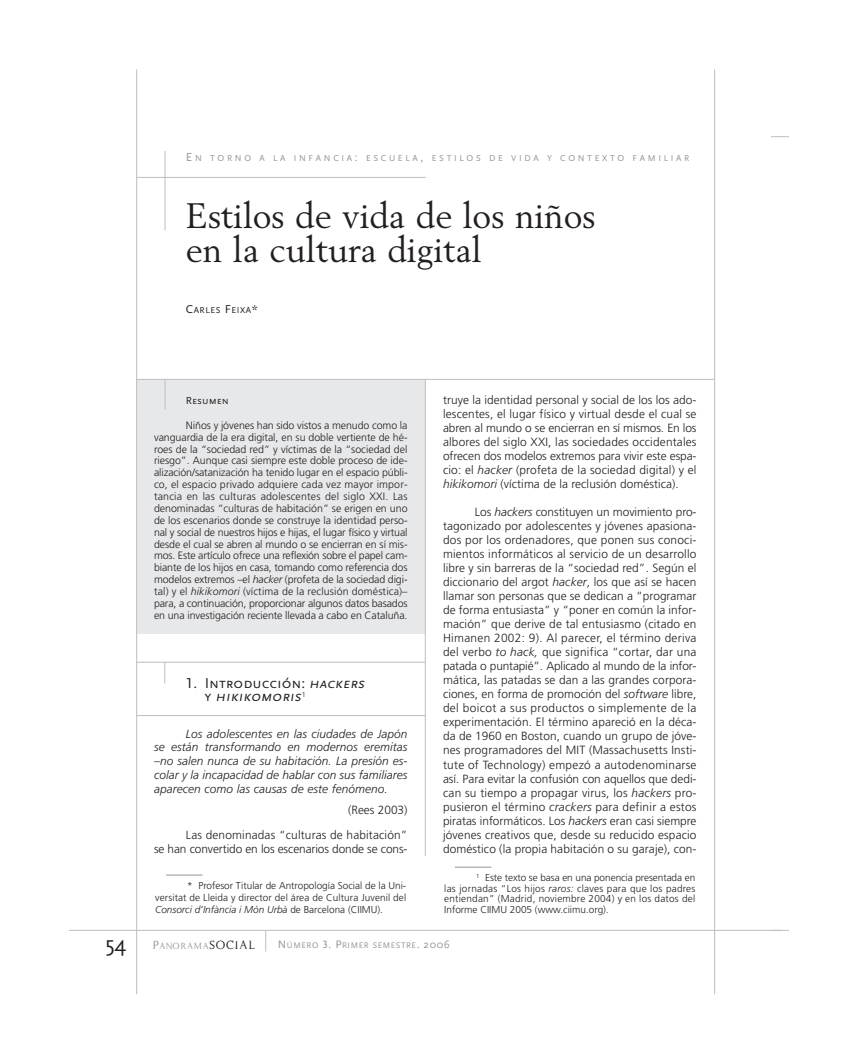
<style>
.page{position:relative;width:851px;height:1063px;background:#fff}
.page>*{position:absolute;margin:0;border:0;box-sizing:border-box;transform-origin:0 0}
.t1{font:35px/33.8px "Berling";color:#231f20}
.t2{font:italic 15px/13.8px "Scala Sans Caps";color:#231f20}
.t3{font:300 11.88px/14px "Frutiger";letter-spacing:.01em;color:#231f20;text-align:justify}
.t4{font:italic 300 11.88px/13.8px "Frutiger";letter-spacing:.005em;color:#231f20;text-align:justify}
.t5{font:300 11.88px "Frutiger";letter-spacing:-.01em;color:#231f20}
.t6{font:300 10.62px/11.9px "Frutiger";letter-spacing:-.01em;color:#231f20;text-align:justify}
.t7{font:10.62px "Scala Sans Caps";color:#231f20}
.t8{font:10.25px "Kopy Katt Kut";letter-spacing:.07em;color:#939598}
.t9{font:300 10px/10.6px "Frutiger";letter-spacing:.01em;color:#231f20;text-align:justify}
.t10{font:8.88px "Scala Sans Caps";letter-spacing:.3em;color:#939598}
.t11{font:8.88px "Scala Sans Caps";letter-spacing:.065em;color:#231f20}
.t12{font:8.5px "Scala Sans Caps";letter-spacing:.065em;color:#939598}
.s1{font-size:11.88px}
.s2{font-style:italic}
.s3{font-style:normal}
.s4{font-family:"Scala Sans";font-size:22.5px;color:#231f20}
.s5{font-size:13.75px}
.s6{font-size:13.75px;color:#231f20}
.s7{font-size:11.25px}
.s8{font-family:"Scala Sans";font-size:11.25px}
</style>
<div class="page">
<div style="left:137px;top:379px;width:288px;height:255px;background:#e7e8e9"></div>
<svg style="left:771px;top:136px;width:17px;height:1px"></svg>
<svg style="left:265px;top:931px;width:1px;height:21px"></svg>
<hr style="left:69px;top:930px;width:712px;height:1px;background:#bdbec1">
<hr style="left:136px;top:69px;width:1px;height:925px;background:#bdbec1">
<hr style="left:714px;top:69px;width:1px;height:925px;background:#bdbec1">
<hr style="left:137px;top:177px;width:288px;height:1px;background:#bdbec1">
<hr style="left:165px;top:151px;width:1px;height:79px;background:#bdbec1">
<hr style="left:165px;top:379px;width:1px;height:30px;background:#bdbec1">
<hr style="left:137px;top:379px;width:577px;height:1px;background:#bdbec1">
<hr style="left:425px;top:379px;width:1px;height:477px;background:#bdbec1">
<hr style="left:166px;top:875px;width:36px;height:1px;background:#939598">
<hr style="left:455px;top:867px;width:36px;height:1px;background:#939598">
<hr style="left:136px;top:662px;width:289px;height:1px;background:#bdbec1">
<hr style="left:136px;top:715px;width:289px;height:1px;background:#bdbec1">
<svg style="left:164px;top:663px;width:1px;height:21px"></svg>
<p class="t10" style="left:186px;top:152px;width:505px"><span class="s1">E</span>N TORNO A LA INFANCIA<span class="s1">:</span> ESCUELA<span class="s1">,</span> ESTILOS DE VIDA Y CONTEXTO FAMILIAR</p>
<h1 class="t1" style="left:186px;top:201px;width:411px">Estilos de vida de los niños en la cultura digital</h1>
<p class="t11" style="left:186px;top:305px;width:73px"><span class="s1">C</span>ARLES <span class="s1">F</span>EIXA<span class="s1">*</span></p>
<p class="t7" style="left:186px;top:394px;width:45px">Resumen</p>
<p class="t6" style="left:154px;top:420px;width:255px;text-indent:32px">Niños y jóvenes han sido vistos a menudo como la vanguardia de la era digital, en su doble vertiente de hé&shy;roes de la “sociedad red” y víctimas de la “sociedad del riesgo”. Aunque casi siempre este doble proceso de ide&shy;alización/satanización ha tenido lugar en el espacio públi&shy;co, el espacio privado adquiere cada vez mayor impor&shy;tancia en las culturas adolescentes del siglo XXI. Las denominadas “culturas de habitación” se erigen en uno de los escenarios donde se construye la identidad perso&shy;nal y social de nuestros hijos e hijas, el lugar físico y virtual desde el cual se abren al mundo o se encierran en sí mis&shy;mos. Este artículo ofrece una reflexión sobre el papel cam&shy;biante de los hijos en casa, tomando como referencia dos modelos extremos –el <span class="s2">hacker</span> (profeta de la sociedad digi&shy;tal) y el <span class="s2">hikikomori</span> (víctima de la reclusión doméstica)– para, a continuación, proporcionar algunos datos basados en una investigación reciente llevada a cabo en Cataluña.</p>
<p class="t2" style="left:204px;top:676px;width:162px;text-indent:-19px"><span class="s3">1. Introducción:</span> hackers <span class="s3">y</span> hikikomoris<sup>1</sup></p>
<p class="t4" style="left:154px;top:728px;width:255px;text-indent:32px">Los adolescentes en las ciudades de Japón se están transformando en modernos eremitas –no salen nunca de su habitación. La presión es&shy;colar y la incapacidad de hablar con sus familiares aparecen como las causas de este fenómeno.</p>
<p class="t3" style="left:186px;top:798px;width:223px;line-height:25px;text-align:right">(Rees 2003)<br>Las denominadas “culturas de habitación”</p>
<p class="t5" style="left:154px;top:844px;width:255px">se han convertido en los escenarios donde se cons-</p>
<p class="t3" style="left:443px;top:393px;width:255px">truye la identidad personal y social de los los ado&shy;lescentes, el lugar físico y virtual desde el cual se abren al mundo o se encierran en sí mismos. En los albores del siglo XXI, las sociedades occidentales ofrecen dos modelos extremos para vivir este espa&shy;cio: el <span class="s2">hacker</span> (profeta de la sociedad digital) y el <span class="s2">hikikomori</span> (víctima de la reclusión doméstica).</p>
<p class="t3" style="left:443px;top:506px;width:255px;text-indent:32px">Los <span class="s2">hackers</span> constituyen un movimiento pro&shy;tagonizado por adolescentes y jóvenes apasiona&shy;dos por los ordenadores, que ponen sus conoci&shy;mientos informáticos al servicio de un desarrollo libre y sin barreras de la “sociedad red”. Según el diccionario del argot <span class="s2">hacker</span>, los que así se hacen llamar son personas que se dedican a “programar de forma entusiasta” y “poner en común la infor&shy;mación” que derive de tal entusiasmo (citado en Himanen 2002: 9). Al parecer, el término deriva del verbo <span class="s2">to hack,</span> que significa “cortar, dar una patada o puntapié”. Aplicado al mundo de la infor&shy;mática, las patadas se dan a las grandes corpora&shy;ciones, en forma de promoción del <span class="s2">software</span> libre, del boicot a sus productos o simplemente de la experimentación. El término apareció en la déca&shy;da de 1960 en Boston, cuando un grupo de jóve&shy;nes programadores del MIT (Massachusetts Insti&shy;tute of Technology) empezó a autodenominarse así. Para evitar la confusión con aquellos que dedi&shy;can su tiempo a propagar virus, los <span class="s2">hackers</span> pro&shy;pusieron el término <span class="s2">crackers</span> para definir a estos piratas informáticos. Los <span class="s2">hackers</span> eran casi siempre jóvenes creativos que, desde su reducido espacio doméstico (la propia habitación o su garaje), con-</p>
<p class="t9" style="left:155px;top:880px;width:252px;line-height:12px;text-indent:32px">* Profesor Titular de Antropología Social de la Uni&shy;versitat de Lleida y director del área de Cultura Juvenil del <span class="s2">Consorci d’Infància i Món Urbà</span> de Barcelona (CIIMU).</p>
<p class="t9" style="left:444px;top:873px;width:252px;text-indent:32px"><sup>1</sup> Este texto se basa en una ponencia presentada en las jornadas “Los hijos <span class="s2">raros:</span> claves para que los padres entiendan” (Madrid, noviembre 2004) y en los datos del Informe CIIMU 2005 (www.ciimu.org).</p>
<p class="t8" style="left:106px;top:942px;width:150px"><span class="s4">54</span> <span class="s5">P</span>ANORAMA<span class="s6">SOCIAL</span></p>
<p class="t12" style="left:278px;top:940px;width:174px"><span class="s7">N</span>ÚMERO <span class="s7">3. P</span>RIMER SEMESTRE<span class="s7">.</span> <span class="s8">2006</span></p>
</div>
